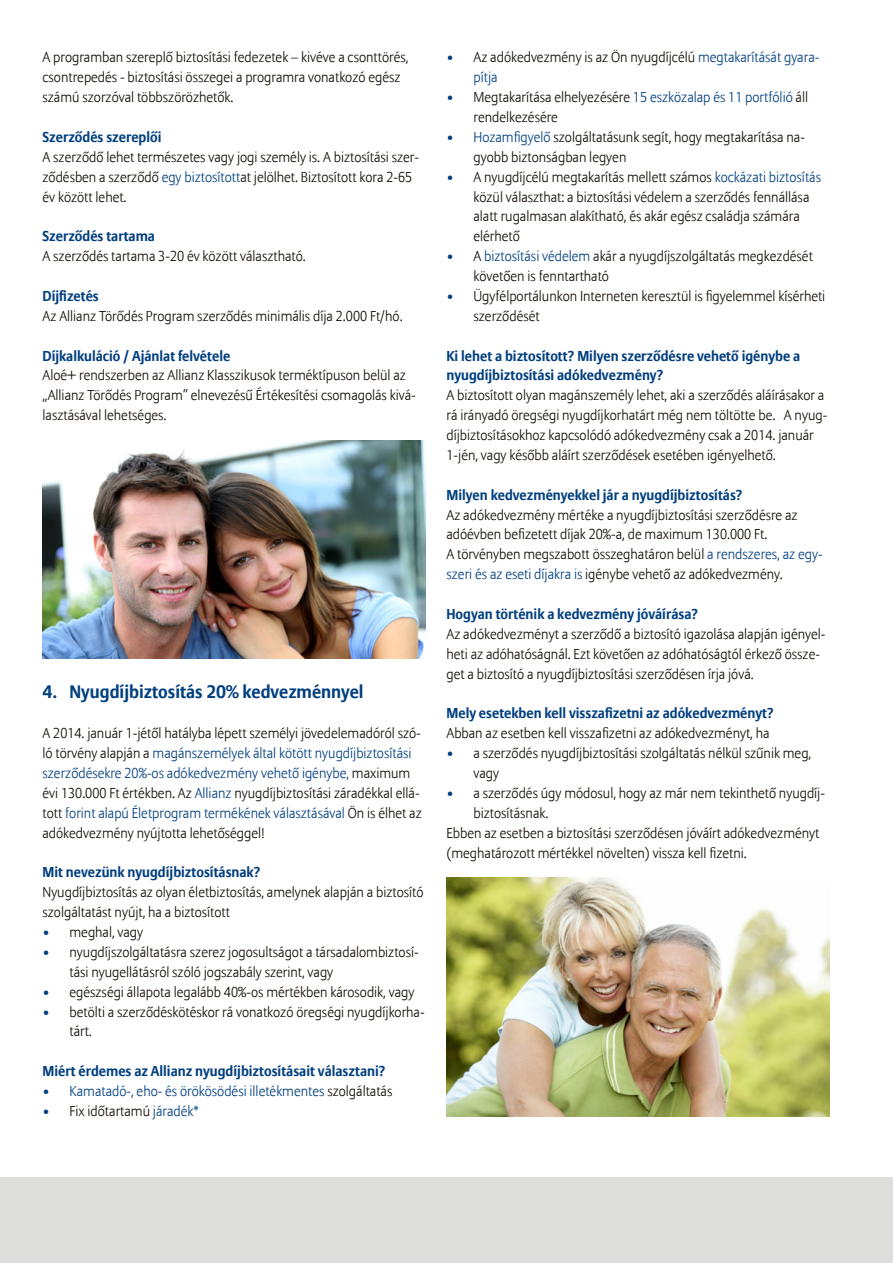
<style>
.page{position:relative;width:893px;height:1263px;background:#fff}
.page>*{position:absolute;margin:0;border:0;box-sizing:border-box;transform-origin:0 0}
.List_Paragraph{font:700 18px "Allianz Sans";color:#003f80}
.List_Paragraph-2{font:300 14.25px/19.8px "Allianz Sans";color:#120b04}
.List_Paragraph-3{font:700 14.25px/19.8px "Allianz Sans";color:#003f80}
.Body_Text{font:300 14.25px/19.8px "Allianz Sans";color:#120b04}
.List_Paragraph-4{font:300 14.25px "Allianz Sans";color:#003f80}
.s1{color:#003f80}
.s2{color:#120b04}
</style>
<div class="page">
<div style="left:0;top:1178px;width:893px;height:85px;background:#dededd"></div>
<img style="left:43px;top:440px;width:382px;height:219px">
<img style="left:446px;top:878px;width:383px;height:238px">
<p class="List_Paragraph-2" style="left:43px;top:48px;width:367px">A programban szereplő biztosítási fedezetek – kivéve a csonttörés, csontrepedés - biztosítási összegei a programra vonatkozó egész számú szorzóval többszörözhetők.</p>
<p class="List_Paragraph-3" style="left:43px;top:128px;width:121px">Szerződés szereplői</p>
<p class="List_Paragraph-2" style="left:43px;top:148px;width:378px">A szerződő lehet természetes vagy jogi személy is. A biztosítási szer&shy;ződésben a szerződő <span class="s1">egy biztosított</span>at jelölhet. Biztosított kora 2-65 év között lehet.</p>
<p class="List_Paragraph-3" style="left:43px;top:227px;width:114px">Szerződés tartama</p>
<p class="List_Paragraph-2" style="left:43px;top:247px;width:265px">A szerződés tartama 3-20 év között választható.</p>
<p class="List_Paragraph-3" style="left:43px;top:287px;width:58px">Díjfizetés</p>
<p class="Body_Text" style="left:43px;top:307px;width:362px">Az Allianz Törődés Program szerződés minimális díja 2.000 Ft/hó.</p>
<p class="List_Paragraph-3" style="left:43px;top:346px;width:189px">Díjkalkuláció / Ajánlat felvétele</p>
<p class="Body_Text" style="left:43px;top:366px;width:375px">Aloé+ rendszerben az Allianz Klasszikusok terméktípuson belül az „Allianz Törődés Program” elnevezésű Értékesítési csomagolás kivá&shy;lasztásával lehetséges.</p>
<p class="List_Paragraph" style="left:43px;top:681px;width:323px">4. Nyugdíjbiztosítás 20% kedvezménnyel</p>
<p class="List_Paragraph-2" style="left:43px;top:724px;width:381px">A 2014. január 1-jétől hatályba lépett személyi jövedelemadóról szó&shy;ló törvény alapján a <span class="s1">magánszemélyek által kötött nyugdíjbiztosítási szerződésekre 20%-os adókedvezmény vehető igénybe,</span> maximum évi 130.000 Ft értékben. Az <span class="s1">Allianz</span> nyugdíjbiztosítási záradékkal ellá&shy;tott <span class="s1">forint alapú Életprogram termékének választásával</span> Ön is élhet az adókedvezmény nyújtotta lehetőséggel!</p>
<p class="List_Paragraph-3" style="left:43px;top:863px;width:219px">Mit nevezünk nyugdíjbiztosításnak?</p>
<p class="List_Paragraph-2" style="left:43px;top:883px;width:382px">Nyugdíjbiztosítás az olyan életbiztosítás, amelynek alapján a biztosító szolgáltatást nyújt, ha a biztosított</p>
<p class="List_Paragraph-2" style="left:43px;top:923px;width:102px"><span class="s1">•</span> meghal, vagy</p>
<p class="List_Paragraph-2" style="left:70px;top:943px;width:351px;text-indent:-27px"><span class="s1">•</span> nyugdíjszolgáltatásra szerez jogosultságot a társadalombiztosí&shy;tási nyugellátásról szóló jogszabály szerint, vagy</p>
<p class="List_Paragraph-2" style="left:43px;top:982px;width:373px"><span class="s1">•</span> egészségi állapota legalább 40%-os mértékben károsodik, vagy</p>
<p class="List_Paragraph-2" style="left:70px;top:1002px;width:357px;text-indent:-27px"><span class="s1">•</span> betölti a szerződéskötéskor rá vonatkozó öregségi nyugdíjkorha&shy;tárt.</p>
<p class="List_Paragraph-3" style="left:43px;top:1062px;width:345px">Miért érdemes az Allianz nyugdíjbiztosításait választani?</p>
<p class="List_Paragraph-4" style="left:43px;top:1082px;width:351px">• Kamatadó-, eho- és örökösödési illetékmentes <span class="s2">szolgáltatás</span></p>
<p class="List_Paragraph-2" style="left:43px;top:1102px;width:158px"><span class="s1">•</span> Fix időtartamú <span class="s1">járadék*</span></p>
<p class="List_Paragraph-2" style="left:473px;top:48px;width:347px;text-indent:-27px"><span class="s1">•</span> Az adókedvezmény is az Ön nyugdíjcélú <span class="s1">megtakarítását gyara&shy;pítja</span></p>
<p class="List_Paragraph-2" style="left:473px;top:88px;width:336px;text-indent:-27px"><span class="s1">•</span> Megtakarítása elhelyezésére <span class="s1">15 eszközalap és 11 portfólió</span> áll rendelkezésére</p>
<p class="List_Paragraph-2" style="left:473px;top:128px;width:333px;text-indent:-27px"><span class="s1">• Hozamfigyelő</span> szolgáltatásunk segít, hogy megtakarítása na&shy;gyobb biztonságban legyen</p>
<p class="List_Paragraph-2" style="left:473px;top:167px;width:349px;text-indent:-27px"><span class="s1">•</span> A nyugdíjcélú megtakarítás mellett számos <span class="s1">kockázati biztosítás </span>közül választhat: a biztosítási védelem a szerződés fennállása alatt rugalmasan alakítható, és akár egész családja számára elérhető</p>
<p class="List_Paragraph-2" style="left:473px;top:247px;width:341px;text-indent:-27px"><span class="s1">•</span> A <span class="s1">biztosítási védelem</span> akár a nyugdíjszolgáltatás megkezdését követően is fenntartható</p>
<p class="List_Paragraph-2" style="left:473px;top:287px;width:353px;text-indent:-27px"><span class="s1">•</span> Ügyfélportálunkon Interneten keresztül is figyelemmel kísérheti szerződését</p>
<p class="List_Paragraph-3" style="left:446px;top:346px;width:355px">Ki lehet a biztosított? Milyen szerződésre vehető igénybe a nyugdíjbiztosítási adókedvezmény?</p>
<p class="List_Paragraph-2" style="left:446px;top:386px;width:382px">A biztosított olyan magánszemély lehet, aki a szerződés aláírásakor a rá irányadó öregségi nyugdíjkorhatárt még nem töltötte be. A nyug&shy;díjbiztosításokhoz kapcsolódó adókedvezmény csak a 2014. január 1-jén, vagy később aláírt szerződések esetében igényelhető.</p>
<p class="List_Paragraph-3" style="left:446px;top:485px;width:298px">Milyen kedvezményekkel jár a nyugdíjbiztosítás?</p>
<p class="List_Paragraph-2" style="left:446px;top:505px;width:353px">Az adókedvezmény mértéke a nyugdíjbiztosítási szerződésre az adóévben befizetett díjak 20%-a, de maximum 130.000 Ft.</p>
<p class="List_Paragraph-2" style="left:446px;top:545px;width:378px">A törvényben megszabott összeghatáron belül <span class="s1">a rendszeres, az egy&shy;szeri és az eseti díjakra is</span> igénybe vehető az adókedvezmény.</p>
<p class="List_Paragraph-3" style="left:446px;top:605px;width:253px">Hogyan történik a kedvezmény jóváírása?</p>
<p class="List_Paragraph-2" style="left:446px;top:625px;width:381px">Az adókedvezményt a szerződő a biztosító igazolása alapján igényel&shy;heti az adóhatóságnál. Ezt követően az adóhatóságtól érkező össze&shy;get a biztosító a nyugdíjbiztosítási szerződésen írja jóvá.</p>
<p class="List_Paragraph-3" style="left:446px;top:704px;width:329px">Mely esetekben kell visszafizetni az adókedvezményt?</p>
<p class="List_Paragraph-2" style="left:446px;top:724px;width:325px">Abban az esetben kell visszafizetni az adókedvezményt, ha</p>
<p class="List_Paragraph-2" style="left:473px;top:744px;width:339px;text-indent:-27px"><span class="s1">•</span> a szerződés nyugdíjbiztosítási szolgáltatás nélkül szűnik meg, vagy</p>
<p class="List_Paragraph-2" style="left:473px;top:784px;width:353px;text-indent:-27px"><span class="s1">•</span> a szerződés úgy módosul, hogy az már nem tekinthető nyugdíj&shy;biztosításnak.</p>
<p class="List_Paragraph-2" style="left:446px;top:823px;width:374px">Ebben az esetben a biztosítási szerződésen jóváírt adókedvezményt (meghatározott mértékkel növelten) vissza kell fizetni.</p>
</div>
